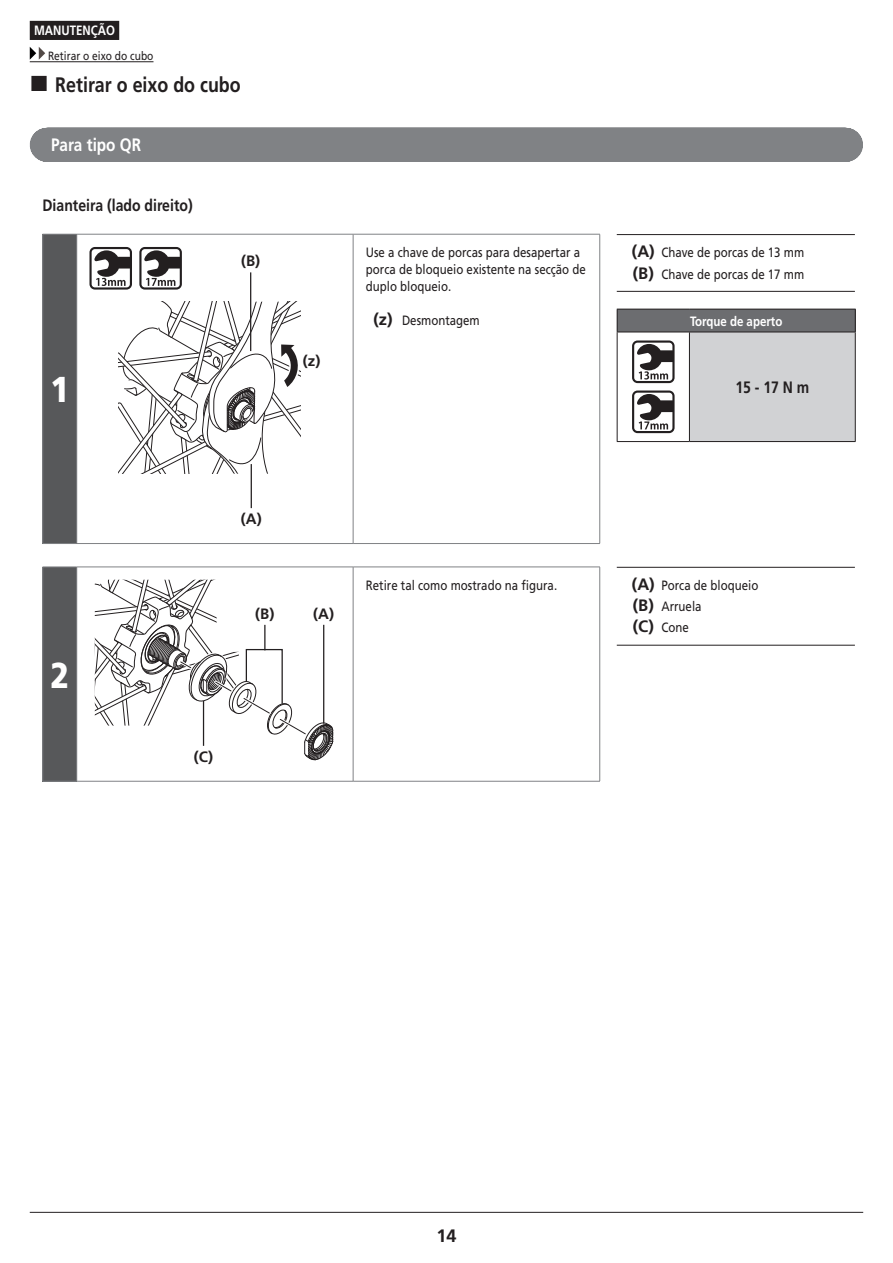
<style>
.page{position:relative;width:893px;height:1263px;background:#fff}
.page>*{position:absolute;margin:0;border:0;box-sizing:border-box;transform-origin:0 0}
.t1{font:900 36px "Frutiger LT Pro";color:#fff;scale:.85 1}
.t2{font:700 21px "Frutiger LT Pro";color:#231f20;scale:.85 1}
.t3{font:700 18px "Frutiger LT Pro";color:#fff;scale:.85 1}
.t4{font:700 18px "Frutiger LT Pro";color:#231f20}
.t5{font:700 16.5px "Frutiger LT Pro";color:#231f20;scale:.85 1}
.t6{font:700 15px "Frutiger LT Pro";color:#231f20}
.t7{font:13.5px/21.1px "Frutiger LT Pro";color:#231f20;scale:.85 1}
.t8{font:700 13.5px "Frutiger LT Pro";color:#fff;scale:.85 1}
.t9{font:12px "Frutiger LT Pro";color:#231f20;scale:.85 1}
.s1{font-weight:700;font-size:16.5px}
</style>
<div class="page">
<hr style="left:30px;top:1212px;width:833px;height:1px;background:#231f20">
<div style="left:30px;top:21px;width:89px;height:19px;background:#231f20"></div>
<hr style="left:30px;top:61px;width:123px;height:1px;background:#231f20">
<svg style="left:30px;top:47px;width:15px;height:13px"></svg>
<div style="left:47px;top:128px;width:799px;height:34px;background:#808285"></div>
<div style="left:43px;top:234px;width:34px;height:309px;background:#57585a"></div>
<hr style="left:43px;top:234px;width:34px;height:1px;background:#808285">
<hr style="left:42px;top:234px;width:1px;height:309px;background:#808285">
<hr style="left:77px;top:234px;width:276px;height:1px;background:#808285">
<hr style="left:76px;top:234px;width:1px;height:309px;background:#808285">
<hr style="left:353px;top:234px;width:247px;height:1px;background:#808285">
<hr style="left:353px;top:234px;width:1px;height:309px;background:#808285">
<hr style="left:599px;top:234px;width:1px;height:309px;background:#808285">
<hr style="left:43px;top:543px;width:34px;height:1px;background:#808285">
<hr style="left:77px;top:543px;width:276px;height:1px;background:#808285">
<hr style="left:353px;top:543px;width:247px;height:1px;background:#808285">
<hr style="left:250px;top:272px;width:1px;height:79px;background:#231f20">
<hr style="left:251px;top:464px;width:1px;height:44px;background:#231f20">
<svg style="left:89px;top:247px;width:43px;height:43px"></svg>
<svg style="left:139px;top:247px;width:43px;height:43px"></svg>
<svg style="left:118px;top:302px;width:183px;height:172px"></svg>
<hr style="left:617px;top:291px;width:238px;height:1px;background:#231f20">
<hr style="left:617px;top:234px;width:238px;height:1px;background:#231f20">
<div style="left:617px;top:309px;width:238px;height:23px;background:#6c6d70"></div>
<div style="left:689px;top:332px;width:166px;height:110px;background:#d1d2d4"></div>
<hr style="left:617px;top:309px;width:72px;height:1px;background:#231f20">
<svg style="left:617px;top:309px;width:1px;height:23px"></svg>
<hr style="left:689px;top:309px;width:167px;height:1px;background:#231f20">
<svg style="left:855px;top:309px;width:1px;height:23px"></svg>
<hr style="left:617px;top:332px;width:72px;height:1px;background:#231f20">
<hr style="left:617px;top:332px;width:1px;height:109px;background:#231f20">
<hr style="left:689px;top:332px;width:167px;height:1px;background:#231f20">
<hr style="left:689px;top:332px;width:1px;height:109px;background:#231f20">
<hr style="left:855px;top:332px;width:1px;height:109px;background:#231f20">
<hr style="left:617px;top:441px;width:72px;height:1px;background:#231f20">
<hr style="left:689px;top:441px;width:167px;height:1px;background:#231f20">
<svg style="left:632px;top:340px;width:42px;height:43px"></svg>
<svg style="left:632px;top:390px;width:42px;height:43px"></svg>
<div style="left:43px;top:567px;width:34px;height:214px;background:#57585a"></div>
<hr style="left:43px;top:567px;width:34px;height:1px;background:#808285">
<hr style="left:42px;top:567px;width:1px;height:214px;background:#808285">
<hr style="left:77px;top:567px;width:276px;height:1px;background:#808285">
<hr style="left:76px;top:567px;width:1px;height:214px;background:#808285">
<hr style="left:353px;top:567px;width:247px;height:1px;background:#808285">
<hr style="left:353px;top:567px;width:1px;height:214px;background:#808285">
<hr style="left:599px;top:567px;width:1px;height:214px;background:#808285">
<hr style="left:43px;top:781px;width:34px;height:1px;background:#808285">
<hr style="left:77px;top:781px;width:276px;height:1px;background:#808285">
<hr style="left:353px;top:781px;width:247px;height:1px;background:#808285">
<svg style="left:95px;top:580px;width:239px;height:181px"></svg>
<hr style="left:617px;top:645px;width:238px;height:1px;background:#231f20">
<hr style="left:617px;top:567px;width:238px;height:1px;background:#231f20">
<p class="t8" style="left:34px;top:22px;width:97px">MANUTENÇÃO</p>
<p class="t9" style="left:48px;top:48px;width:126px">Retirar o eixo do cubo</p>
<h2 class="t2" style="left:55px;top:73px;width:220px">Retirar o eixo do cubo</h2>
<h3 class="t3" style="left:51px;top:134px;width:108px">Para tipo QR</h3>
<p class="t5" style="left:43px;top:196px;width:178px">Dianteira (lado direito)</p>
<h1 class="t1" style="left:50px;top:368px;width:24px">1</h1>
<p class="t6" style="left:241px;top:252px;width:21px">(B)</p>
<p class="t6" style="left:303px;top:352px;width:19px">(z)</p>
<p class="t7" style="left:366px;top:244px;width:260px;line-height:16.8px">Use a chave de porcas para desapertar a porca de bloqueio existente na secção de duplo bloqueio.</p>
<p class="t7" style="left:373px;top:309px;width:127px"><span class="s1">(z)</span> Desmontagem</p>
<p class="t7" style="left:632px;top:242px;width:204px"><span class="s1">(A)</span> Chave de porcas de 13 mm <span class="s1">(B)</span> Chave de porcas de 17 mm</p>
<p class="t8" style="left:690px;top:313px;width:110px">Torque de aperto</p>
<p class="t5" style="left:735px;top:377px;width:89px">15 - 17 N m</p>
<h1 class="t1" style="left:50px;top:653px;width:24px">2</h1>
<p class="t6" style="left:241px;top:510px;width:22px">(A)</p>
<p class="t6" style="left:255px;top:605px;width:21px">(B)</p>
<p class="t6" style="left:313px;top:605px;width:22px">(A)</p>
<p class="t7" style="left:366px;top:575px;width:227px">Retire tal como mostrado na figura.</p>
<p class="t7" style="left:632px;top:575px;width:150px"><span class="s1">(A)</span> Porca de bloqueio <span class="s1">(B)</span> Arruela<br><span class="s1">(C)</span> Cone</p>
<p class="t6" style="left:194px;top:748px;width:21px">(C)</p>
<h3 class="t4" style="left:436px;top:1225px;width:22px">14</h3>
</div>
